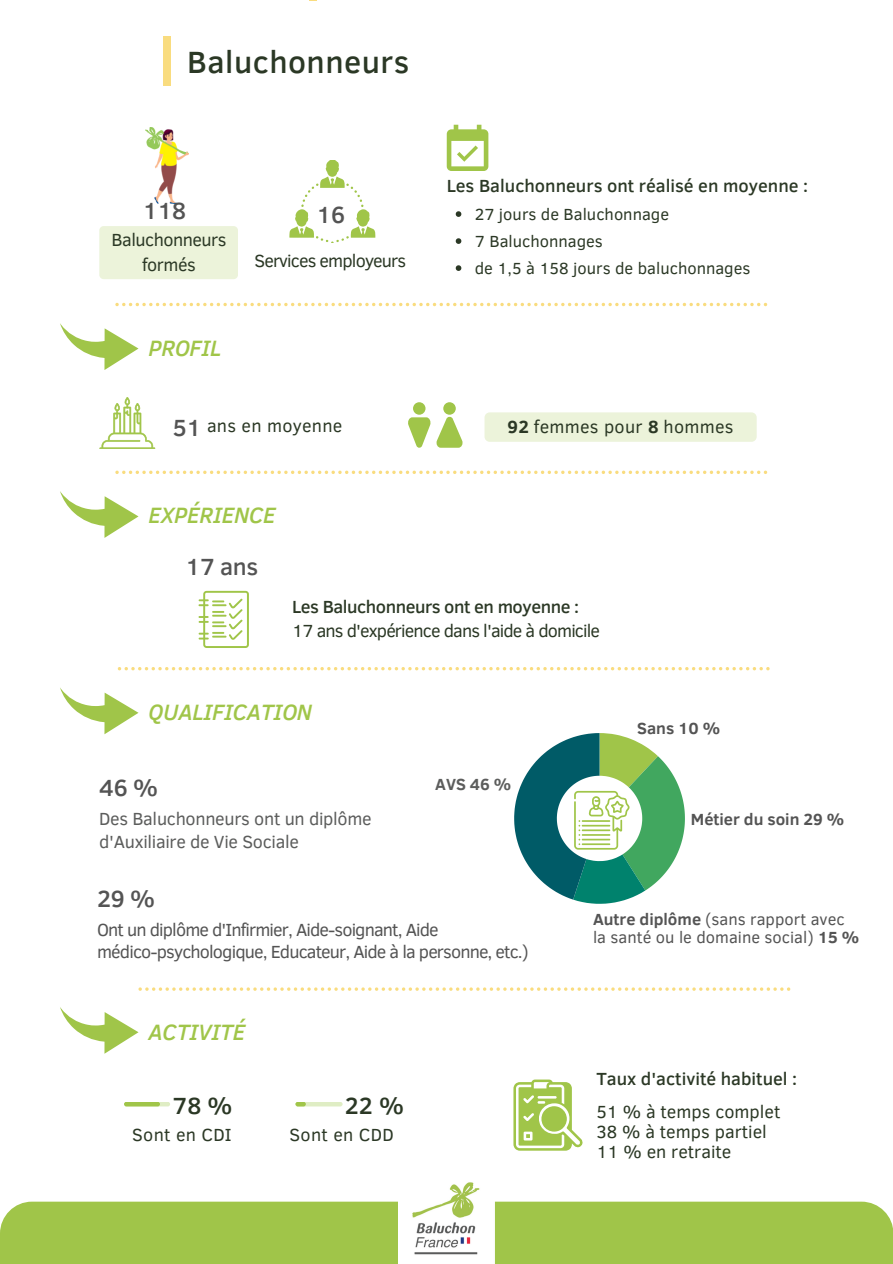
<style>
.page{position:relative;width:893px;height:1264px;background:#fff}
.page>*{position:absolute;margin:0;border:0;box-sizing:border-box;transform-origin:0 0}
.t1{font:500 31.5px "Clear Sans";letter-spacing:.015em;color:#2b3825}
.t2{font:500 24px "Clear Sans";letter-spacing:-.015em;color:#545454}
.t3{font:500 24px "Clear Sans";color:#2b3825}
.t4{font:italic 500 22.8px "Clear Sans";letter-spacing:-.01em;color:#a0c549}
.t5{font:18px "Clear Sans";color:#2b3825}
.t6{font:18px "Clear Sans";letter-spacing:-.05em;color:#545454}
.t7{font:500 18px "Clear Sans";color:#2b3825}
.t8{font:18px/22.5px "Clear Sans";letter-spacing:-.015em;color:#5c5d5c}
.t9{font:18px "Clear Sans";letter-spacing:-.05em;color:#2b3825}
.t10{font:500 18px "Clear Sans";letter-spacing:-.025em;color:#2b3825}
.t11{font:18px/24.8px "Clear Sans";letter-spacing:-.025em;color:#2b3825;text-align:center}
.t12{font:18px "Clear Sans";letter-spacing:-.045em;color:#2b3825}
.t13{font:16.5px "Clear Sans";color:#2b3825}
.t14{font:16.5px/18px "Clear Sans";color:#545454}
.t15{font:700 16.5px "Clear Sans";color:#545454}
.t16{font:700 16.5px "Clear Sans";color:#5c5d5c}
.s1{font-weight:700}
</style>
<div class="page">
<div style="left:0;top:1201px;width:892px;height:62px;background:#a0c549"></div>
<div style="left:163px;top:36px;width:7px;height:49px;background:#f9dc7f"></div>
<div style="left:99px;top:226px;width:139px;height:53px;background:#ecf3da;border-radius:4px"></div>
<img style="left:146px;top:127px;width:43px;height:77px">
<svg style="left:446px;top:125px;width:42px;height:46px"></svg>
<svg style="left:289px;top:161px;width:86px;height:82px"></svg>
<div style="left:484px;top:412px;width:272px;height:30px;background:#ecf3da;border-radius:5px"></div>
<div style="left:413px;top:402px;width:12px;height:13px;background:#a0c549;border-radius:50%"></div>
<div style="left:443px;top:402px;width:13px;height:13px;background:#a0c549;border-radius:50%"></div>
<svg style="left:408px;top:417px;width:55px;height:31px"></svg>
<svg style="left:514px;top:733px;width:171px;height:170px"></svg>
<div style="left:124px;top:1101px;width:46px;height:5px;background:#dfedc4;border-radius:2px"></div>
<div style="left:124px;top:1101px;width:36px;height:5px;background:#a0c549;border-radius:2px"></div>
<div style="left:295px;top:1101px;width:47px;height:5px;background:#dfedc4;border-radius:2px"></div>
<div style="left:295px;top:1101px;width:11px;height:5px;background:#a0c549;border-radius:2px"></div>
<svg style="left:513px;top:1079px;width:69px;height:71px"></svg>
<svg style="left:138px;top:987px;width:652px;height:3px"></svg>
<svg style="left:60px;top:323px;width:78px;height:47px"></svg>
<svg style="left:60px;top:491px;width:78px;height:47px"></svg>
<svg style="left:60px;top:687px;width:78px;height:47px"></svg>
<svg style="left:60px;top:1007px;width:78px;height:46px"></svg>
<svg style="left:118px;top:667px;width:651px;height:3px"></svg>
<svg style="left:115px;top:470px;width:652px;height:4px"></svg>
<svg style="left:115px;top:303px;width:652px;height:3px"></svg>
<svg style="left:99px;top:397px;width:56px;height:52px"></svg>
<svg style="left:198px;top:591px;width:51px;height:57px"></svg>
<svg style="left:455px;top:211px;width:6px;height:6px"></svg>
<svg style="left:455px;top:238px;width:6px;height:6px"></svg>
<svg style="left:455px;top:265px;width:6px;height:6px"></svg>
<img style="left:399px;top:1182px;width:95px;height:81px">
<p class="t1" style="left:187px;top:39px;width:223px">Baluchonneurs</p>
<h2 class="t2" style="left:143px;top:193px;width:45px">118</h2>
<p class="t2" style="left:316px;top:197px;width:30px">16</p>
<h1 class="t11" style="left:111px;top:226px;width:117px">Baluchonneurs formés</h1>
<h3 class="t4" style="left:148px;top:331px;width:74px">PROFIL</h3>
<p class="t12" style="left:254px;top:248px;width:153px">Services employeurs</p>
<p class="t2" style="left:173px;top:410px;width:30px">51</p>
<p class="t5" style="left:207px;top:413px;width:137px">ans en moyenne</p>
<h4 class="t4" style="left:148px;top:499px;width:128px">EXPÉRIENCE</h4>
<h5 class="t2" style="left:185px;top:549px;width:74px">17 ans</h5>
<h5 class="t7" style="left:446px;top:173px;width:363px">Les Baluchonneurs ont réalisé en moyenne :</h5>
<p class="t13" style="left:474px;top:202px;width:196px">27 jours de Baluchonnage</p>
<p class="t13" style="left:474px;top:229px;width:130px">7 Baluchonnages</p>
<p class="t13" style="left:474px;top:256px;width:277px">de 1,5 à 158 jours de baluchonnages</p>
<p class="t5" style="left:507px;top:414px;width:227px"><span class="s1">92</span> femmes pour <span class="s1">8</span> hommes</p>
<h2 class="t10" style="left:292px;top:593px;width:288px">Les Baluchonneurs ont en moyenne :</h2>
<p class="t9" style="left:292px;top:618px;width:309px">17 ans d'expérience dans l'aide à domicile</p>
<p class="t4" style="left:148px;top:695px;width:165px">QUALIFICATION</p>
<h5 class="t2" style="left:99px;top:770px;width:60px">46 %</h5>
<p class="t8" style="left:99px;top:806px;width:274px">Des Baluchonneurs ont un diplôme d'Auxiliaire de Vie Sociale</p>
<p class="t2" style="left:97px;top:881px;width:59px">29 %</p>
<p class="t16" style="left:435px;top:772px;width:78px">AVS 46 %</p>
<p class="t15" style="left:637px;top:716px;width:85px">Sans 10 %</p>
<p class="t15" style="left:690px;top:807px;width:155px">Métier du soin 29 %</p>
<p class="t6" style="left:97px;top:916px;width:343px">Ont un diplôme d'Infirmier, Aide-soignant, Aide</p>
<h2 class="t6" style="left:97px;top:938px;width:433px">médico-psychologique, Educateur, Aide à la personne, etc.)</h2>
<h3 class="t4" style="left:148px;top:1015px;width:98px">ACTIVITÉ</h3>
<h2 class="t3" style="left:172px;top:1087px;width:61px">78 %</h2>
<h2 class="t3" style="left:345px;top:1087px;width:60px">22 %</h2>
<p class="t5" style="left:132px;top:1121px;width:101px">Sont en CDI</p>
<h2 class="t5" style="left:289px;top:1121px;width:106px">Sont en CDD</h2>
<p class="t14" style="left:593px;top:909px;width:267px"><span class="s1">Autre diplôme</span> (sans rapport avec la santé ou le domaine social) <span class="s1">15 %</span></p>
<h3 class="t7" style="left:596px;top:1065px;width:202px">Taux d'activité habituel :</h3>
<p class="t5" style="left:596px;top:1098px;width:185px">51 % à temps complet</p>
<p class="t5" style="left:596px;top:1118px;width:172px">38 % à temps partiel</p>
<p class="t5" style="left:596px;top:1138px;width:136px">11 % en retraite</p>
</div>
